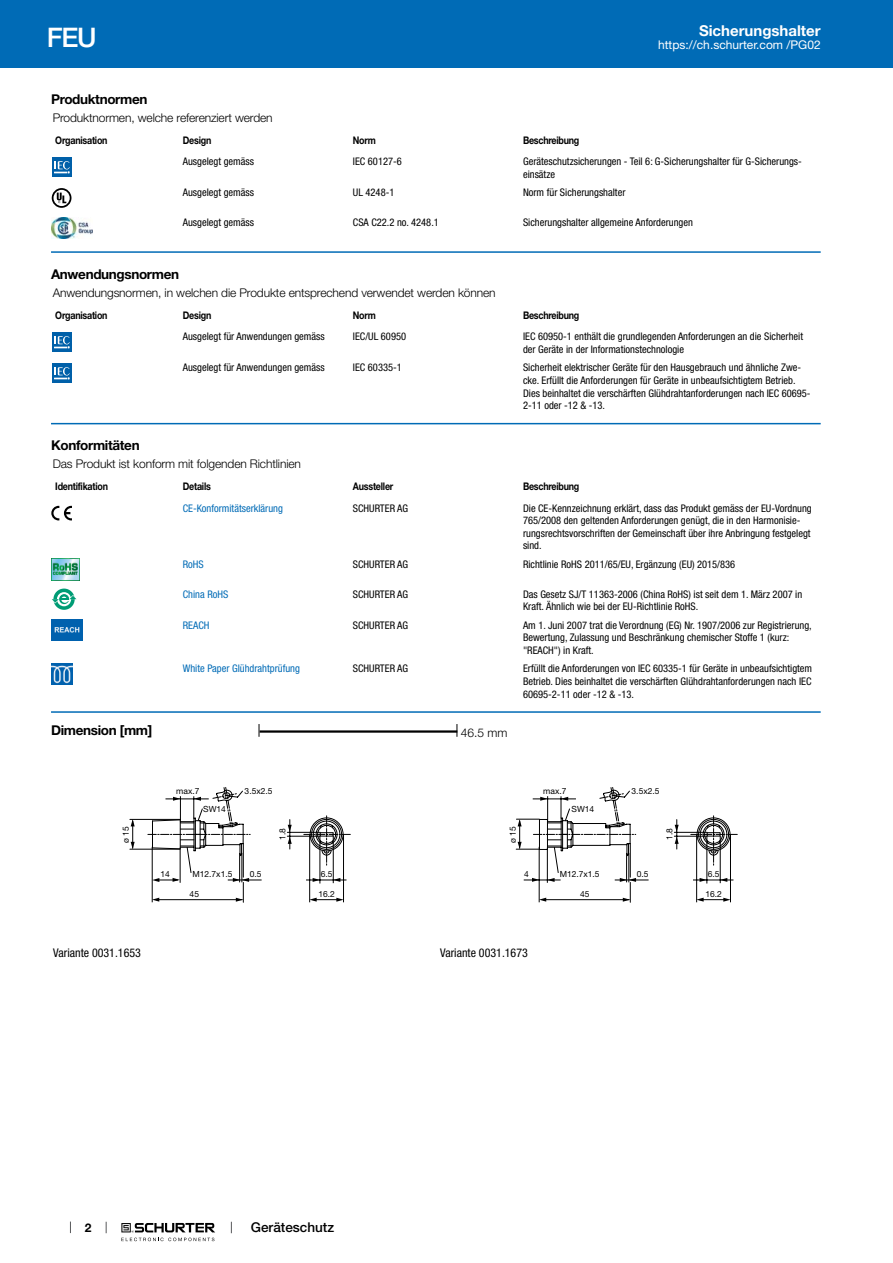
<style>
.page{position:relative;width:893px;height:1263px;background:#fff}
.page>*{position:absolute;margin:0;border:0;box-sizing:border-box;transform-origin:0 0}
.t1{font:500 27px "Helvetica Neue LT";color:#fff}
.t2{font:700 15px "Helvetica Neue LT";color:#fff}
.t3{font:700 13.5px "Helvetica Neue LT";letter-spacing:-.025em;color:#000}
.t4{font:500 13.5px "Helvetica Neue LT";color:#000}
.t5{font:300 12px "Helvetica Neue LT";letter-spacing:-.01em;color:#000}
.t6{font:condensed 12px "Helvetica Neue LT";color:#000}
.t7{font:12px "Helvetica Neue LT";color:#fff}
.t8{font:700 12px "Helvetica Neue LT";color:#000}
.t9{font:condensed 10.5px/12.6px "Helvetica Neue LT";color:#000}
.t10{font:700 10.5px "Helvetica Neue LT";letter-spacing:-.025em;color:#000;scale:.85 1}
.t11{font:condensed 10.5px "Helvetica Neue LT";color:#006bb6}
.t12{font:8.4px "Helvetica Neue LT";color:#000}
</style>
<div class="page">
<svg style="left:70px;top:1221px;width:1px;height:12px"></svg>
<svg style="left:121px;top:1223px;width:94px;height:18px"></svg>
<div style="left:0;top:0;width:893px;height:68px;background:#006bb6"></div>
<svg style="left:52px;top:157px;width:20px;height:20px"></svg>
<div style="left:52px;top:157px;width:19px;height:19px;background:#0060a9"></div>
<svg style="left:54px;top:161px;width:16px;height:13px"></svg>
<svg style="left:52px;top:188px;width:19px;height:20px"></svg>
<img style="left:51px;top:217px;width:42px;height:21px">
<hr style="left:51px;top:251px;width:770px;height:2px;background:#006bb6">
<svg style="left:52px;top:332px;width:20px;height:20px"></svg>
<div style="left:52px;top:332px;width:19px;height:19px;background:#0060a9"></div>
<svg style="left:54px;top:336px;width:16px;height:13px"></svg>
<svg style="left:52px;top:363px;width:20px;height:20px"></svg>
<div style="left:52px;top:363px;width:19px;height:19px;background:#0060a9"></div>
<svg style="left:54px;top:367px;width:16px;height:13px"></svg>
<hr style="left:51px;top:423px;width:770px;height:1px;background:#006bb6">
<svg style="left:51px;top:506px;width:21px;height:14px"></svg>
<img style="left:51px;top:559px;width:29px;height:21px">
<svg style="left:53px;top:588px;width:22px;height:22px"></svg>
<svg style="left:57px;top:592px;width:14px;height:14px"></svg>
<svg style="left:52px;top:594px;width:25px;height:9px"></svg>
<img style="left:51px;top:620px;width:32px;height:21px">
<img style="left:51px;top:663px;width:21px;height:22px">
<hr style="left:51px;top:711px;width:770px;height:2px;background:#006bb6">
<svg style="left:259px;top:724px;width:1px;height:13px"></svg>
<hr style="left:260px;top:730px;width:197px;height:3px;background:#000">
<svg style="left:457px;top:724px;width:1px;height:13px"></svg>
<hr style="left:130px;top:819px;width:50px;height:1px;background:#000">
<hr style="left:130px;top:849px;width:50px;height:1px;background:#000">
<svg style="left:131px;top:819px;width:4px;height:30px"></svg>
<svg style="left:148px;top:787px;width:203px;height:116px"></svg>
<svg style="left:516px;top:787px;width:222px;height:116px"></svg>
<h1 class="t1" style="left:47px;top:21px;width:51px">FEU</h1>
<h2 class="t2" style="left:699px;top:21px;width:123px">Sicherungshalter</h2>
<p class="t7" style="left:658px;top:38px;width:164px">https://ch.schurter.com /PG02</p>
<p class="t3" style="left:51px;top:91px;width:98px">Produktnormen</p>
<p class="t5" style="left:53px;top:110px;width:221px">Produktnormen, welche referenziert werden</p>
<p class="t10" style="left:55px;top:134px;width:63px">Organisation</p>
<p class="t10" style="left:183px;top:134px;width:35px">Design</p>
<p class="t10" style="left:353px;top:134px;width:29px">Norm</p>
<p class="t10" style="left:523px;top:134px;width:68px">Beschreibung</p>
<p class="t9" style="left:183px;top:155px;width:73px">Ausgelegt gemäss</p>
<p class="t9" style="left:353px;top:155px;width:50px">IEC 60127-6</p>
<p class="t9" style="left:523px;top:155px;width:280px">Geräteschutzsicherungen - Teil 6: G-Sicherungshalter für G-Sicherungs&shy;einsätze</p>
<p class="t9" style="left:183px;top:186px;width:73px">Ausgelegt gemäss</p>
<p class="t9" style="left:353px;top:186px;width:43px">UL 4248-1</p>
<p class="t9" style="left:523px;top:186px;width:104px">Norm für Sicherungshalter</p>
<p class="t9" style="left:183px;top:216px;width:73px">Ausgelegt gemäss</p>
<p class="t9" style="left:353px;top:216px;width:87px">CSA C22.2 no. 4248.1</p>
<p class="t9" style="left:523px;top:216px;width:171px">Sicherungshalter allgemeine Anforderungen</p>
<p class="t3" style="left:51px;top:266px;width:130px">Anwendungsnormen</p>
<p class="t5" style="left:53px;top:285px;width:444px">Anwendungsnormen, in welchen die Produkte entsprechend verwendet werden können</p>
<p class="t10" style="left:55px;top:309px;width:63px">Organisation</p>
<p class="t10" style="left:183px;top:309px;width:35px">Design</p>
<p class="t10" style="left:353px;top:309px;width:29px">Norm</p>
<p class="t10" style="left:523px;top:309px;width:68px">Beschreibung</p>
<p class="t9" style="left:183px;top:330px;width:143px">Ausgelegt für Anwendungen gemäss</p>
<p class="t9" style="left:353px;top:330px;width:55px">IEC/UL 60950</p>
<p class="t9" style="left:523px;top:330px;width:281px">IEC 60950-1 enthält die grundlegenden Anforderungen an die Sicherheit der Geräte in der Informationstechnologie</p>
<p class="t9" style="left:183px;top:361px;width:143px">Ausgelegt für Anwendungen gemäss</p>
<p class="t9" style="left:353px;top:361px;width:50px">IEC 60335-1</p>
<p class="t9" style="left:523px;top:361px;width:289px">Sicherheit elektrischer Geräte für den Hausgebrauch und ähnliche Zwe&shy;cke. Erfüllt die Anforderungen für Geräte in unbeaufsichtigtem Betrieb.<br>Dies beinhaltet die verschärften Glühdrahtanforderungen nach IEC 60695- 2-11 oder -12 &amp; -13.</p>
<p class="t3" style="left:51px;top:437px;width:90px">Konformitäten</p>
<p class="t5" style="left:53px;top:457px;width:250px">Das Produkt ist konform mit folgenden Richtlinien</p>
<p class="t10" style="left:55px;top:480px;width:64px">Identifikation</p>
<p class="t10" style="left:183px;top:480px;width:35px">Details</p>
<p class="t10" style="left:353px;top:480px;width:49px">Aussteller</p>
<p class="t10" style="left:523px;top:480px;width:68px">Beschreibung</p>
<p class="t11" style="left:183px;top:502px;width:102px">CE-Konformitätserklärung</p>
<p class="t9" style="left:353px;top:501px;width:57px">SCHURTER AG</p>
<p class="t9" style="left:523px;top:501px;width:290px">Die CE-Kennzeichnung erklärt, dass das Produkt gemäss der EU-Vordnung 765/2008 den geltenden Anforderungen genügt, die in den Harmonisie&shy;rungsrechtsvorschriften der Gemeinschaft über ihre Anbringung festgelegt sind.</p>
<p class="t11" style="left:183px;top:558px;width:22px">RoHS</p>
<p class="t9" style="left:353px;top:558px;width:57px">SCHURTER AG</p>
<p class="t9" style="left:523px;top:558px;width:214px">Richtlinie RoHS 2011/65/EU, Ergänzung (EU) 2015/836</p>
<p class="t11" style="left:183px;top:588px;width:47px">China RoHS</p>
<p class="t9" style="left:353px;top:588px;width:57px">SCHURTER AG</p>
<p class="t9" style="left:523px;top:588px;width:281px">Das Gesetz SJ/T 11363-2006 (China RoHS) ist seit dem 1. März 2007 in<br>Kraft. Ähnlich wie bei der EU-Richtlinie RoHS.</p>
<p class="t11" style="left:183px;top:619px;width:28px">REACH</p>
<p class="t9" style="left:353px;top:619px;width:57px">SCHURTER AG</p>
<p class="t9" style="left:523px;top:619px;width:290px">Am 1. Juni 2007 trat die Verordnung (EG) Nr. 1907/2006 zur Registrierung,<br>Bewertung, Zulassung und Beschränkung chemischer Stoffe 1 (kurz: "REACH") in Kraft.</p>
<p class="t11" style="left:183px;top:663px;width:119px">White Paper Glühdrahtprüfung</p>
<p class="t9" style="left:353px;top:662px;width:57px">SCHURTER AG</p>
<p class="t9" style="left:523px;top:662px;width:291px;text-align:justify">Erfüllt die Anforderungen von IEC 60335-1 für Geräte in unbeaufsichtigtem Betrieb. Dies beinhaltet die verschärften Glühdrahtanforderungen nach IEC 60695-2-11 oder -12 &amp; -13.</p>
<p class="t3" style="left:51px;top:721px;width:103px">Dimension [mm]</p>
<p class="t5" style="left:461px;top:725px;width:48px">46.5 mm</p>
<p class="t12" style="left:121px;top:843px;width:18px;rotate:-90deg">ø 15</p>
<p class="t6" style="left:53px;top:945px;width:89px">Variante 0031.1653</p>
<p class="t12" style="left:176px;top:786px;width:25px">max.7</p>
<p class="t12" style="left:245px;top:786px;width:29px">3.5x2.5</p>
<p class="t12" style="left:161px;top:869px;width:11px">14</p>
<p class="t12" style="left:203px;top:804px;width:24px">SW14</p>
<p class="t12" style="left:192px;top:869px;width:41px">M12.7x1.5</p>
<p class="t12" style="left:278px;top:840px;width:13px;rotate:-90deg">1.8</p>
<p class="t12" style="left:250px;top:869px;width:13px">0.5</p>
<p class="t12" style="left:321px;top:869px;width:13px">6.5</p>
<p class="t12" style="left:190px;top:889px;width:11px">45</p>
<p class="t12" style="left:318px;top:889px;width:18px">16.2</p>
<p class="t12" style="left:508px;top:843px;width:18px;rotate:-90deg">ø 15</p>
<p class="t12" style="left:524px;top:869px;width:6px">4</p>
<p class="t12" style="left:543px;top:786px;width:25px">max.7</p>
<p class="t12" style="left:632px;top:786px;width:29px">3.5x2.5</p>
<p class="t12" style="left:572px;top:804px;width:24px">SW14</p>
<p class="t12" style="left:560px;top:869px;width:41px">M12.7x1.5</p>
<p class="t12" style="left:664px;top:840px;width:13px;rotate:-90deg">1.8</p>
<p class="t12" style="left:637px;top:869px;width:13px">0.5</p>
<p class="t12" style="left:708px;top:869px;width:13px">6.5</p>
<p class="t12" style="left:580px;top:889px;width:11px">45</p>
<p class="t12" style="left:705px;top:889px;width:18px">16.2</p>
<p class="t6" style="left:440px;top:945px;width:89px">Variante 0031.1673</p>
<p class="t8" style="left:85px;top:1220px;width:8px">2</p>
<p class="t4" style="left:251px;top:1219px;width:85px">Geräteschutz</p>
</div>
